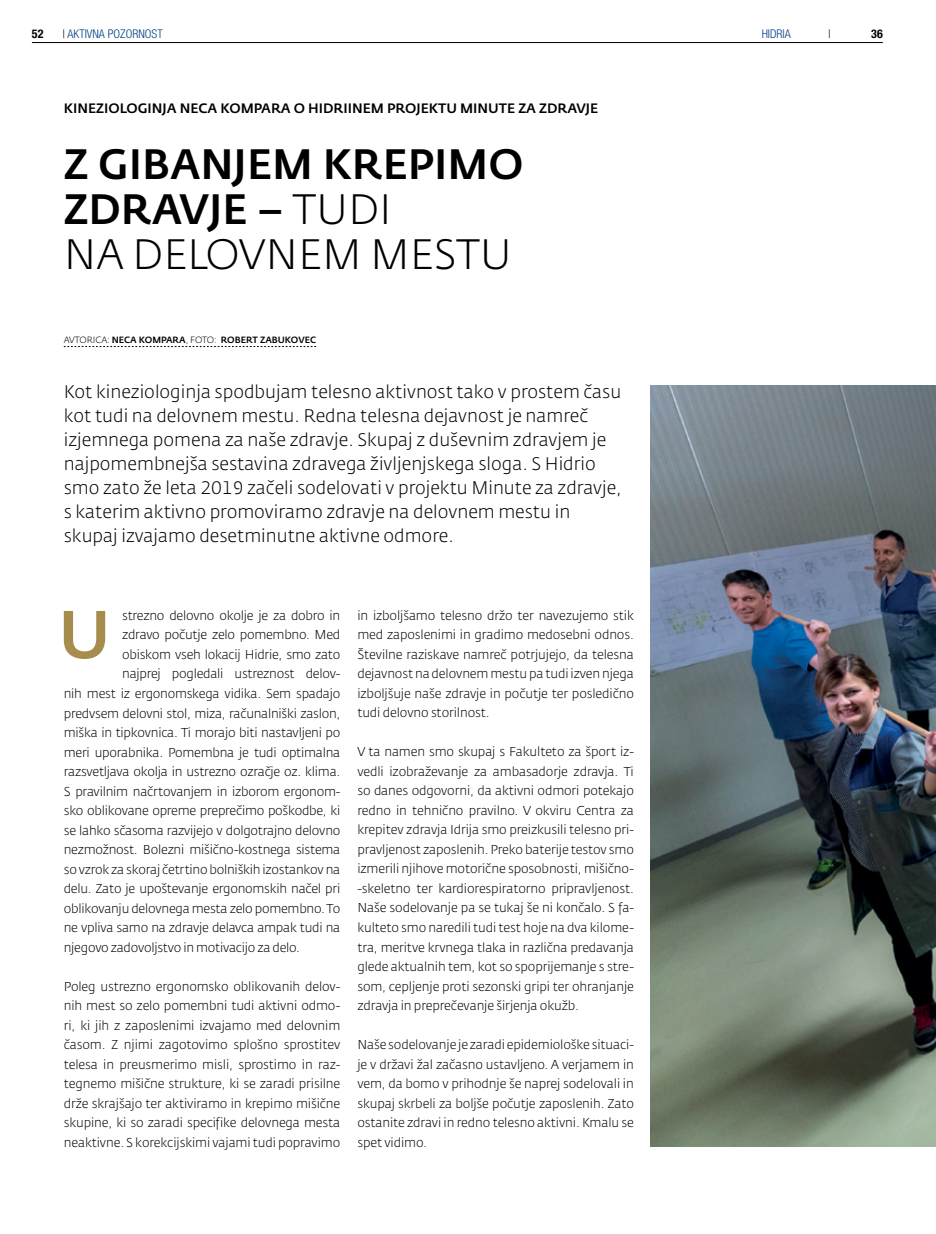
<style>
.page{position:relative;width:936px;height:1234px;background:#fff}
.page>*{position:absolute;margin:0;border:0;box-sizing:border-box;transform-origin:0 0}
.t1{font:500 42px/45px "Fedra Sans CE";color:#000}
.t2{font:42px "Fedra Sans CE Light TF";color:#000}
.t3{font:18px/24px "Fedra Sans CE Light TF";color:#000}
.t4{font:500 13.5px "Fedra Sans CE";color:#000}
.t5{font:300 12.75px/19.5px "Fedra Sans CE";letter-spacing:-.02em;color:#000;text-align:justify}
.t6{font:300 condensed 12px "Helvetica Neue LT Pro";color:#023f88}
.t7{font:700 condensed 12px "Helvetica Neue LT Pro";color:#000}
.t8{font:300 condensed 12px "Helvetica Neue LT Pro";color:#000}
.t9{font:500 9px "Fedra Sans CE";color:#000}
.s1{color:#000}
.s2{font-family:"Fedra Sans CE Light TF";font-weight:400}
</style>
<div class="page">
<img style="left:651px;top:386px;width:284px;height:760px">
<svg style="left:64px;top:346px;width:252px;height:1px"></svg>
<svg style="left:64px;top:611px;width:41px;height:47px"></svg>
<hr style="left:32px;top:42px;width:850px;height:1px;background:#000">
<p class="t7" style="left:32px;top:27px;width:13px">52</p>
<p class="t6" style="left:62px;top:27px;width:102px"><span class="s1">|</span> AKTIVNA POZORNOST</p>
<p class="t6" style="left:761px;top:27px;width:31px">HIDRIA</p>
<p class="t8" style="left:828px;top:27px;width:4px">|</p>
<p class="t7" style="left:871px;top:27px;width:13px">36</p>
<p class="t4" style="left:64px;top:99px;width:536px">KINEZIOLOGINJA NECA KOMPARA O HIDRIINEM PROJEKTU MINUTE ZA ZDRAVJE</p>
<h1 class="t1" style="left:64px;top:141px;width:461px">Z GIBANJEM KREPIMO<br>ZDRAVJE – <span class="s2">TUDI</span></h1>
<h1 class="t2" style="left:64px;top:230px;width:449px">NA DELOVNEM MESTU</h1>
<p class="t9" style="left:64px;top:334px;width:254px"><span class="s2">AVTORICA:</span> NECA KOMPARA<span class="s2">, FOTO:</span> ROBERT ZABUKOVEC</p>
<p class="t3" style="left:64px;top:380px;width:559px">Kot kineziologinja spodbujam telesno aktivnost tako v prostem času kot tudi na delovnem mestu. Redna telesna dejavnost je namreč izjemnega pomena za naše zdravje. Skupaj z duševnim zdravjem je najpomembnejša sestavina zdravega življenjskega sloga. S Hidrio smo zato že leta 2019 začeli sodelovati v projektu Minute za zdravje, s katerim aktivno promoviramo zdravje na delovnem mestu in skupaj izvajamo desetminutne aktivne odmore.</p>
<p class="t5" style="left:122px;top:606px;width:219px">strezno delovno okolje je za dobro in</p>
<p class="t5" style="left:122px;top:625px;width:220px">zdravo počutje zelo pomembno. Med</p>
<p class="t5" style="left:122px;top:645px;width:220px">obiskom vseh lokacij Hidrie, smo zato</p>
<p class="t5" style="left:122px;top:664px;width:220px">najprej pogledali ustreznost delov-</p>
<p class="t5" style="left:64px;top:684px;width:278px">nih mest iz ergonomskega vidika. Sem spadajo</p>
<p class="t5" style="left:64px;top:703px;width:278px">predvsem delovni stol, miza, računalniški zaslon,</p>
<p class="t5" style="left:64px;top:723px;width:278px">miška in tipkovnica. Ti morajo biti nastavljeni po</p>
<p class="t5" style="left:64px;top:742px;width:278px">meri uporabnika. Pomembna je tudi optimalna</p>
<p class="t5" style="left:64px;top:762px;width:278px">razsvetljava okolja in ustrezno ozračje oz. klima.</p>
<p class="t5" style="left:64px;top:781px;width:278px">S pravilnim načrtovanjem in izborom ergonom-</p>
<p class="t5" style="left:64px;top:801px;width:278px">sko oblikovane opreme preprečimo poškodbe, ki</p>
<p class="t5" style="left:64px;top:820px;width:278px">se lahko sčasoma razvijejo v dolgotrajno delovno</p>
<p class="t5" style="left:64px;top:840px;width:278px">nezmožnost. Bolezni mišično-kostnega sistema</p>
<p class="t5" style="left:64px;top:859px;width:278px">so vzrok za skoraj četrtino bolniških izostankov na</p>
<p class="t5" style="left:64px;top:879px;width:278px">delu. Zato je upoštevanje ergonomskih načel pri</p>
<p class="t5" style="left:64px;top:898px;width:278px">oblikovanju delovnega mesta zelo pomembno. To</p>
<p class="t5" style="left:64px;top:917px;width:278px">ne vpliva samo na zdravje delavca ampak tudi na</p>
<p class="t5" style="left:64px;top:937px;width:238px">njegovo zadovoljstvo in motivacijo za delo.</p>
<p class="t5" style="left:64px;top:976px;width:278px">Poleg ustrezno ergonomsko oblikovanih delov&shy;nih mest so zelo pomembni tudi aktivni odmo&shy;ri, ki jih z zaposlenimi izvajamo med delovnim časom. Z njimi zagotovimo splošno sprostitev telesa in preusmerimo misli, sprostimo in raz&shy;tegnemo mišične strukture, ki se zaradi prisilne drže skrajšajo ter aktiviramo in krepimo mišične skupine, ki so zaradi specifike delovnega mesta neaktivne. S korekcijskimi vajami tudi popravimo</p>
<p class="t5" style="left:357px;top:605px;width:278px">in izboljšamo telesno držo ter navezujemo stik med zaposlenimi in gradimo medosebni odnos.<br>Številne raziskave namreč potrjujejo, da telesna dejavnost na delovnem mestu pa tudi izven njega izboljšuje naše zdravje in počutje ter posledično tudi delovno storilnost.</p>
<p class="t5" style="left:357px;top:742px;width:278px">V ta namen smo skupaj s Fakulteto za šport iz&shy;vedli izobraževanje za ambasadorje zdravja. Ti so danes odgovorni, da aktivni odmori potekajo redno in tehnično pravilno. V okviru Centra za krepitev zdravja Idrija smo preizkusili telesno pri&shy;pravljenost zaposlenih. Preko baterije testov smo izmerili njihove motorične sposobnosti, mišično--skeletno ter kardiorespiratorno pripravljenost.<br>Naše sodelovanje pa se tukaj še ni končalo. S fa&shy;kulteto smo naredili tudi test hoje na dva kilome&shy;tra, meritve krvnega tlaka in različna predavanja glede aktualnih tem, kot so spoprijemanje s stre&shy;som, cepljenje proti sezonski gripi ter ohranjanje zdravja in preprečevanje širjenja okužb.</p>
<p class="t5" style="left:357px;top:1034px;width:278px">Naše sodelovanje je zaradi epidemiološke situaci&shy;je v državi žal začasno ustavljeno. A verjamem in vem, da bomo v prihodnje še naprej sodelovali in skupaj skrbeli za boljše počutje zaposlenih. Zato ostanite zdravi in redno telesno aktivni. Kmalu se spet vidimo.</p>
</div>
